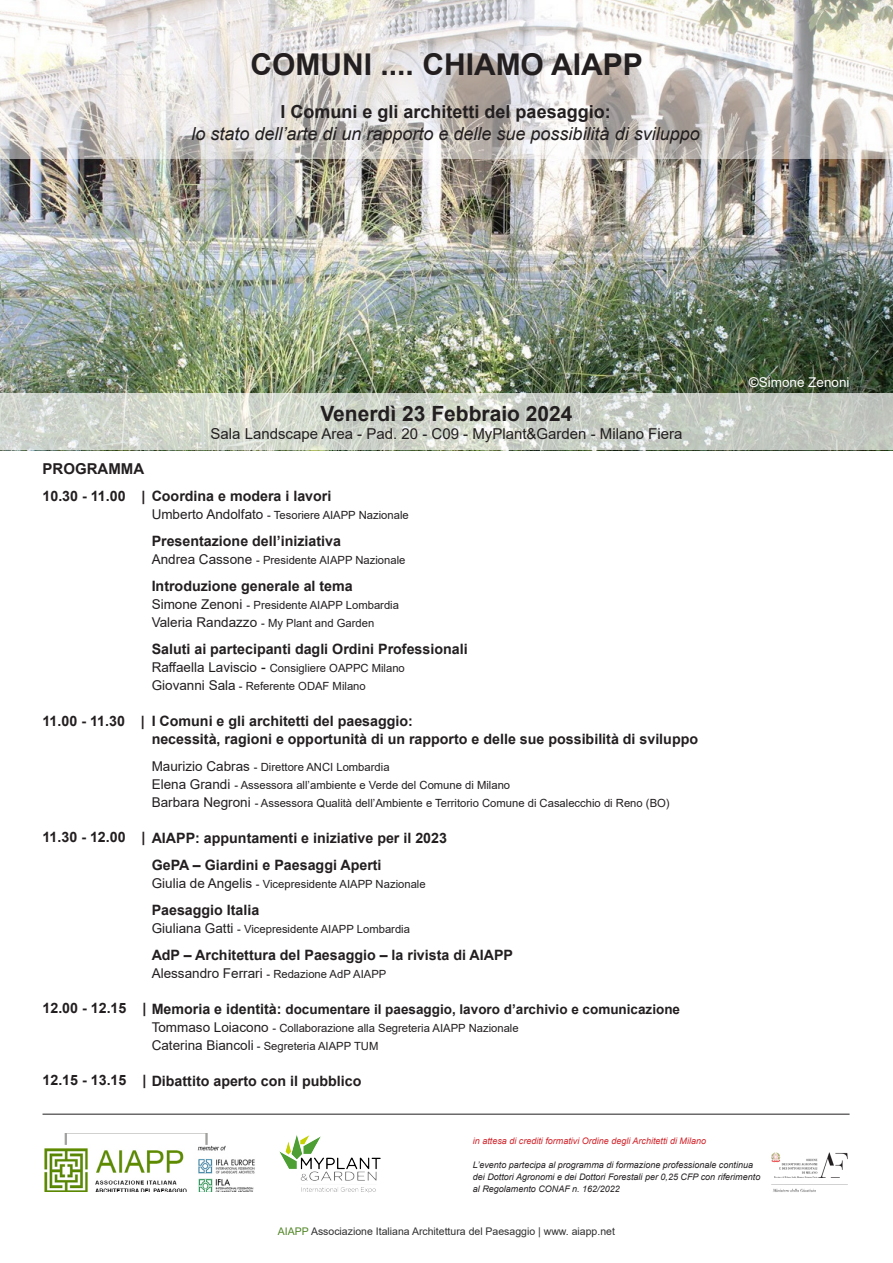
<style>
.page{position:relative;width:893px;height:1263px;background:#fff}
.page>*{position:absolute;margin:0;border:0;box-sizing:border-box;transform-origin:0 0}
.t1{font:700 30px "Arial";color:#231f20}
.t2{font:700 21px "Arial";color:#231f20}
.t3{font:italic 18px "Arial";color:#231f20}
.t4{font:700 18px "Arial";color:#231f20}
.t5{font:15px "Arial";color:#231f20}
.t6{font:700 15px "Arial";color:#231f20}
.t7{font:700 14.25px "Arial";color:#231f20}
.t8{font:700 13.5px "Arial";color:#231f20}
.t9{font:13.5px "Arial";color:#fff}
.t10{font:11.25px "Arial";color:#231f20}
.t11{font:10.5px "Arial";color:#2d2e2d}
.t12{font:italic 9px/12px "Arial";color:#231f20}
.t13{font:italic 9px "Arial";color:#d1232a}
.s1{font-size:13.5px}
.s2{font-size:14.25px}
.s3{font-weight:700}
.s4{color:#4f8524}
</style>
<div class="page">
<img style="left:0;top:159px;width:893px;height:291px">
<svg style="left:1px;top:393px;width:892px;height:57px;background:#ced3ca"></svg>
<svg style="left:0;top:0;width:893px;height:159px"></svg>
<img style="left:45px;top:1133px;width:210px;height:59px">
<hr style="left:43px;top:1114px;width:807px;height:1px;background:#231f20">
<img style="left:279px;top:1135px;width:102px;height:58px">
<img style="left:771px;top:1152px;width:77px;height:40px">
<p class="t1" style="left:251px;top:43px;width:394px">COMUNI .... CHIAMO AIAPP</p>
<p class="t4" style="left:281px;top:99px;width:332px">I Comuni e gli architetti del paesaggio:</p>
<p class="t3" style="left:191px;top:122px;width:510px">lo stato dell’arte di un rapporto e delle sue possibilità di sviluppo</p>
<p class="t6" style="left:43px;top:458px;width:103px">PROGRAMMA</p>
<p class="t2" style="left:320px;top:399px;width:254px">Venerdì 23 Febbraio 2024</p>
<p class="t5" style="left:211px;top:423px;width:473px">Sala Landscape Area - Pad. 20 - C09 - MyPlant&amp;Garden - Milano Fiera</p>
<p class="t7" style="left:43px;top:486px;width:290px">10.30 - 11.00 | Coordina e modera i lavori</p>
<p class="t10" style="left:152px;top:507px;width:259px"><span class="s1">Umberto Andolfato</span> - Tesoriere AIAPP Nazionale</p>
<p class="t7" style="left:152px;top:531px;width:191px">Presentazione dell’iniziativa</p>
<p class="t10" style="left:152px;top:552px;width:255px"><span class="s1">Andrea Cassone</span> - Presidente AIAPP Nazionale</p>
<p class="t7" style="left:152px;top:576px;width:203px">Introduzione generale al tema</p>
<p class="t10" style="left:152px;top:597px;width:249px"><span class="s1">Simone Zenoni</span> - Presidente AIAPP Lombardia</p>
<p class="t10" style="left:152px;top:615px;width:224px"><span class="s1">Valeria Randazzo</span> - My Plant and Garden</p>
<p class="t7" style="left:152px;top:639px;width:317px">Saluti ai partecipanti dagli Ordini Professionali</p>
<p class="t10" style="left:152px;top:660px;width:255px"><span class="s1">Raffaella Laviscio</span> <span class="s2">-</span> Consigliere OAPPC Milano</p>
<p class="t10" style="left:152px;top:678px;width:216px"><span class="s1">Giovanni Sala</span> - Referente ODAF Milano</p>
<p class="t7" style="left:152px;top:711px;width:263px">I Comuni e gli architetti del paesaggio:</p>
<p class="t7" style="left:152px;top:729px;width:548px">necessità, ragioni e opportunità di un rapporto e delle sue possibilità di sviluppo</p>
<p class="t10" style="left:152px;top:759px;width:239px"><span class="s1">Maurizio Cabras</span> - Direttore ANCI Lombardia</p>
<p class="t10" style="left:152px;top:777px;width:360px"><span class="s1">Elena Grandi</span> - Assessora all’ambiente e Verde del Comune di Milano</p>
<p class="t10" style="left:152px;top:795px;width:519px"><span class="s1">Barbara Negroni</span> - Assessora Qualità dell’Ambiente e Territorio Comune di Casalecchio di Reno (BO)</p>
<p class="t7" style="left:152px;top:828px;width:297px">AIAPP: appuntamenti e iniziative per il 2023</p>
<p class="t7" style="left:152px;top:855px;width:231px">GePA – Giardini e Paesaggi Aperti</p>
<p class="t10" style="left:152px;top:876px;width:275px"><span class="s1">Giulia de Angelis</span> - Vicepresidente AIAPP Nazionale</p>
<p class="t7" style="left:152px;top:900px;width:109px">Paesaggio Italia</p>
<p class="t10" style="left:152px;top:921px;width:260px"><span class="s1">Giuliana Gatti</span> - Vicepresidente AIAPP Lombardia</p>
<p class="t7" style="left:152px;top:945px;width:363px">AdP – Architettura del Paesaggio – la rivista di AIAPP</p>
<p class="t10" style="left:152px;top:966px;width:236px"><span class="s1">Alessandro Ferrari</span> - Redazione AdP AIAPP</p>
<p class="t8" style="left:152px;top:1000px;width:530px"><span class="s2">Memoria e identità:</span> documentare il paesaggio, lavoro d’archivio e comunicazione</p>
<p class="t10" style="left:152px;top:1020px;width:368px"><span class="s1">Tommaso Loiacono</span> - Collaborazione alla Segreteria AIAPP Nazionale</p>
<p class="t10" style="left:152px;top:1038px;width:228px"><span class="s1">Caterina Biancoli</span> - Segreteria AIAPP TUM</p>
<p class="t7" style="left:152px;top:1071px;width:211px">Dibattito aperto con il pubblico</p>
<p class="t7" style="left:43px;top:711px;width:104px">11.00 - 11.30 |</p>
<p class="t7" style="left:43px;top:826px;width:105px">11.30 - 12.00 |</p>
<p class="t7" style="left:43px;top:997px;width:105px">12.00 - 12.15 |</p>
<p class="t7" style="left:43px;top:1069px;width:105px">12.15 - 13.15 |</p>
<p class="t9" style="left:749px;top:373px;width:102px"><span class="s3">©</span>Simone Zenoni</p>
<p class="t13" style="left:473px;top:1135px;width:235px">in attesa di crediti formativi Ordine degli Architetti di Milano</p>
<p class="t12" style="left:473px;top:1159px;width:289px">L’evento partecipa al programma di formazione professionale continua dei Dottori Agronomi e dei Dottori Forestali per 0,25 CFP con riferimento al Regolamento CONAF n. 162/2022</p>
<p class="t11" style="left:278px;top:1224px;width:338px"><span class="s4">AIAPP</span> Associazione Italiana Architettura del Paesaggio | www. aiapp.net</p>
</div>
